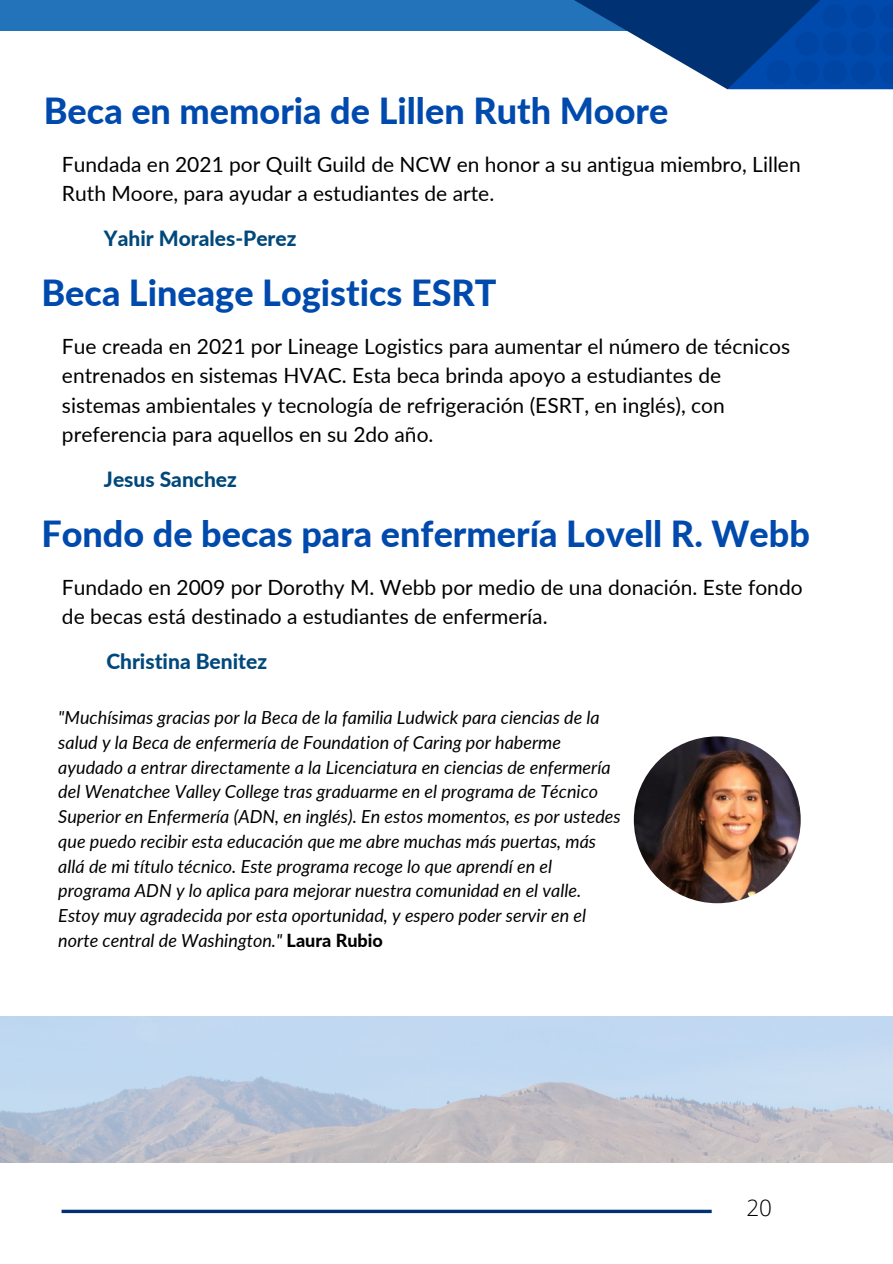
<style>
.page{position:relative;width:893px;height:1264px;background:#fff}
.page>*{position:absolute;margin:0;border:0;box-sizing:border-box;transform-origin:0 0}
.t1{font:800 36px "Lato";color:#004aad}
.t2{font:300 22.5px "Open Sans";color:#000}
.t3{font:21px/29.2px "Lato";color:#000}
.t4{font:800 21px "Lato";color:#00487b}
.t5{font:italic 18px/24.8px "Lato";color:#000}
.s1{font-weight:800;font-style:normal}
</style>
<div class="page">
<div style="left:0;top:0;width:699px;height:31px;background:#2373ba"></div>
<svg style="left:574px;top:0;width:153px;height:89px"></svg>
<svg style="left:727px;top:0;width:165px;height:89px;background:#003986"></svg>
<svg style="left:766px;top:4px;width:126px;height:80px;background:#0044a0"></svg>
<img style="left:633px;top:736px;width:167px;height:167px;border-radius:50%">
<svg style="left:62px;top:1209px;width:649px;height:4px;background:#2e568b"></svg>
<img style="left:0;top:1016px;width:892px;height:145px">
<p class="t1" style="left:44px;top:88px;width:626px">Beca en memoria de Lillen Ruth Moore</p>
<p class="t3" style="left:62px;top:149px;width:740px">Fundada en 2021 por Quilt Guild de NCW en honor a su antigua miembro, Lillen<br>Ruth Moore, para ayudar a estudiantes de arte.</p>
<p class="t4" style="left:104px;top:225px;width:194px">Yahir Morales-Perez</p>
<p class="t1" style="left:41px;top:270px;width:456px">Beca Lineage Logistics ESRT</p>
<p class="t3" style="left:62px;top:331px;width:729px">Fue creada en 2021 por Lineage Logistics para aumentar el número de técnicos entrenados en sistemas HVAC. Esta beca brinda apoyo a estudiantes de sistemas ambientales y tecnología de refrigeración (ESRT, en inglés), con preferencia para aquellos en su 2do año.</p>
<p class="t4" style="left:104px;top:466px;width:134px">Jesus Sanchez</p>
<p class="t1" style="left:41px;top:511px;width:770px">Fondo de becas para enfermería Lovell R. Webb</p>
<p class="t3" style="left:62px;top:572px;width:742px">Fundado en 2009 por Dorothy M. Webb por medio de una donación. Este fondo de becas está destinado a estudiantes de enfermería.</p>
<p class="t4" style="left:106px;top:648px;width:162px">Christina Benitez</p>
<p class="t5" style="left:58px;top:704px;width:564px">"Muchísimas gracias por la Beca de la familia Ludwick para ciencias de la salud y la Beca de enfermería de Foundation of Caring por haberme ayudado a entrar directamente a la Licenciatura en ciencias de enfermería del Wenatchee Valley College tras graduarme en el programa de Técnico Superior en Enfermería (ADN, en inglés). En estos momentos, es por ustedes que puedo recibir esta educación que me abre muchas más puertas, más allá de mi título técnico. Este programa recoge lo que aprendí en el programa ADN y lo aplica para mejorar nuestra comunidad en el valle.<br>Estoy muy agradecida por esta oportunidad, y espero poder servir en el norte central de Washington." <span class="s1">Laura Rubio</span></p>
<p class="t2" style="left:746px;top:1192px;width:27px">20</p>
</div>
